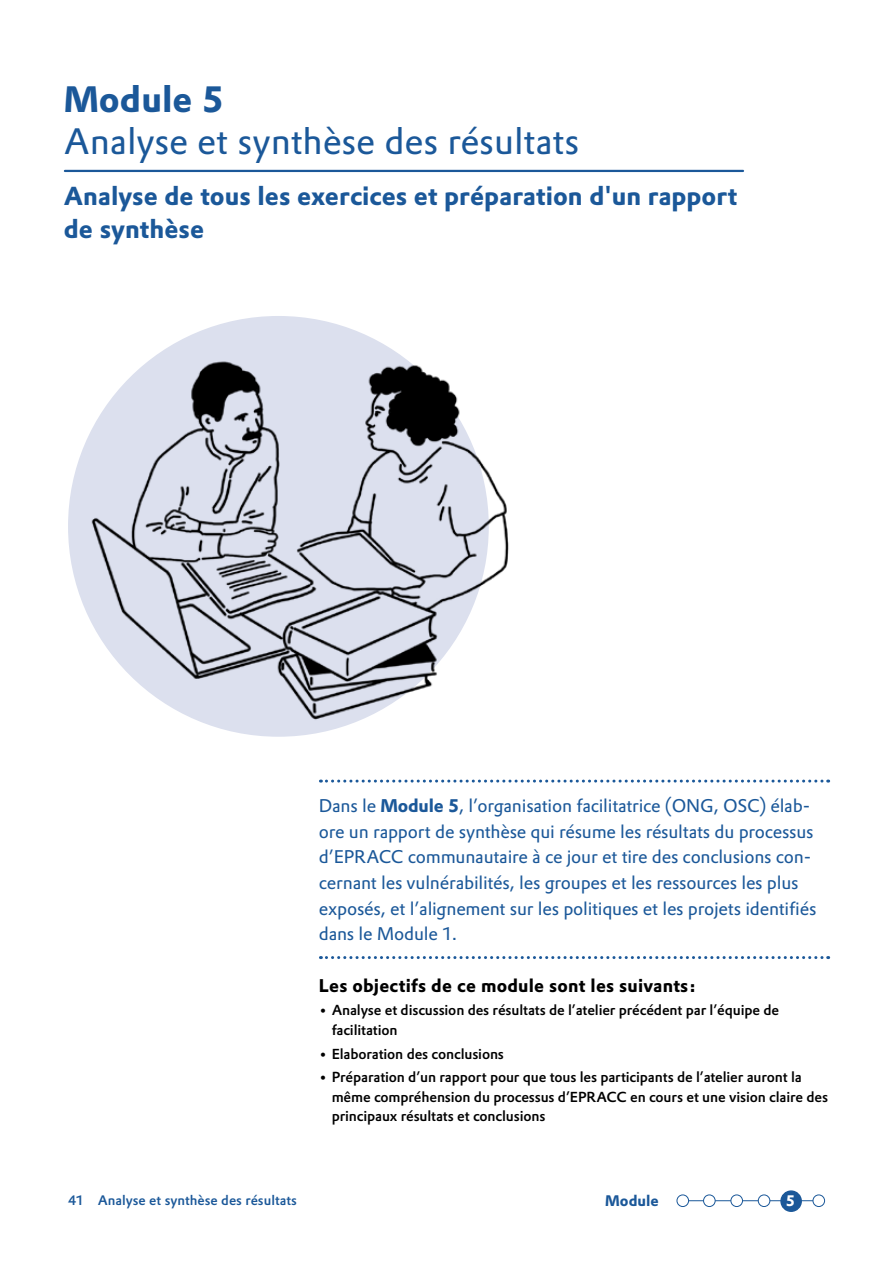
<style>
.page{position:relative;width:893px;height:1263px;background:#fff}
.page>*{position:absolute;margin:0;border:0;box-sizing:border-box;transform-origin:0 0}
.t1{font:36px "Evonik Prokyon";color:#1b5899}
.t2{font:700 36px "Evonik Prokyon";color:#1b5899}
.t3{font:700 25.5px/33px "Evonik Prokyon";color:#1b5899}
.t4{font:18px/25.5px "Evonik Prokyon";letter-spacing:-.01em;color:#1b5899}
.t5{font:700 18px "Evonik Prokyon";letter-spacing:.01em;color:#000}
.t6{font:700 15px "Evonik Prokyon";color:#1b5899}
.t7{font:700 15px "Evonik Prokyon";color:#fff}
.t8{font:500 14.25px/19.5px "Evonik Prokyon";letter-spacing:-.01em;color:#000}
.t9{font:500 13.5px "Evonik Prokyon";color:#1b5899}
.s1{font-weight:700}
</style>
<div class="page">
<img style="left:82px;top:316px;width:427px;height:377px">
<svg style="left:68px;top:316px;width:421px;height:421px;background:#bcc0cc"></svg>
<hr style="left:65px;top:170px;width:678px;height:2px;background:#1b5899">
<svg style="left:320px;top:779px;width:509px;height:3px"></svg>
<svg style="left:320px;top:956px;width:509px;height:3px"></svg>
<hr style="left:684px;top:1200px;width:134px;height:1px;background:#1b5899">
<div style="left:703px;top:1195px;width:12px;height:11px;background:#fff;border-radius:50%"></div>
<div style="left:703px;top:1194px;width:12px;height:13px;border:1px solid #1b5899;border-radius:50%"></div>
<div style="left:758px;top:1195px;width:12px;height:11px;background:#fff;border-radius:50%"></div>
<div style="left:758px;top:1194px;width:12px;height:13px;border:1px solid #1b5899;border-radius:50%"></div>
<div style="left:731px;top:1195px;width:11px;height:11px;background:#fff;border-radius:50%"></div>
<div style="left:730px;top:1194px;width:13px;height:13px;border:1px solid #1b5899;border-radius:50%"></div>
<div style="left:813px;top:1195px;width:12px;height:11px;background:#fff;border-radius:50%"></div>
<div style="left:813px;top:1194px;width:12px;height:13px;border:1px solid #1b5899;border-radius:50%"></div>
<div style="left:781px;top:1191px;width:20px;height:20px;background:#1b5899;border-radius:50%"></div>
<div style="left:780px;top:1190px;width:22px;height:22px;border:1px solid #1b5899;border-radius:50%"></div>
<div style="left:677px;top:1195px;width:12px;height:11px;background:#fff;border-radius:50%"></div>
<div style="left:677px;top:1194px;width:12px;height:13px;border:1px solid #1b5899;border-radius:50%"></div>
<h1 class="t2" style="left:64px;top:70px;width:161px">Module 5</h1>
<h1 class="t1" style="left:64px;top:114px;width:517px">Analyse et synthèse des résultats</h1>
<h2 class="t3" style="left:64px;top:177px;width:675px">Analyse de tous les exercices et préparation d'un rapport de synthèse</h2>
<p class="t4" style="left:319px;top:792px;width:499px">Dans le <span class="s1">Module 5</span>, l’organisation facilitatrice (ONG, OSC) élab&shy;ore un rapport de synthèse qui résume les résultats du processus d’EPRACC communautaire à ce jour et tire des conclusions con&shy;cernant les vulnérabilités, les groupes et les ressources les plus exposés, et l’alignement sur les politiques et les projets identifiés dans le Module 1.</p>
<p class="t5" style="left:319px;top:971px;width:379px">Les objectifs de ce module sont les suivants:</p>
<p class="t8" style="left:332px;top:999px;width:449px;text-indent:-13px">• Analyse et discussion des résultats de l’atelier précédent par l’équipe de facilitation</p>
<p class="t8" style="left:319px;top:1043px;width:187px">• Elaboration des conclusions</p>
<p class="t8" style="left:332px;top:1067px;width:498px;text-indent:-13px">• Préparation d’un rapport pour que tous les participants de l’atelier auront la même compréhension du processus d’EPRACC en cours et une vision claire des principaux résultats et conclusions</p>
<p class="t9" style="left:68px;top:1189px;width:230px">41 Analyse et synthèse des résultats</p>
<p class="t6" style="left:605px;top:1188px;width:55px">Module</p>
<p class="t7" style="left:786px;top:1188px;width:11px">5</p>
</div>
